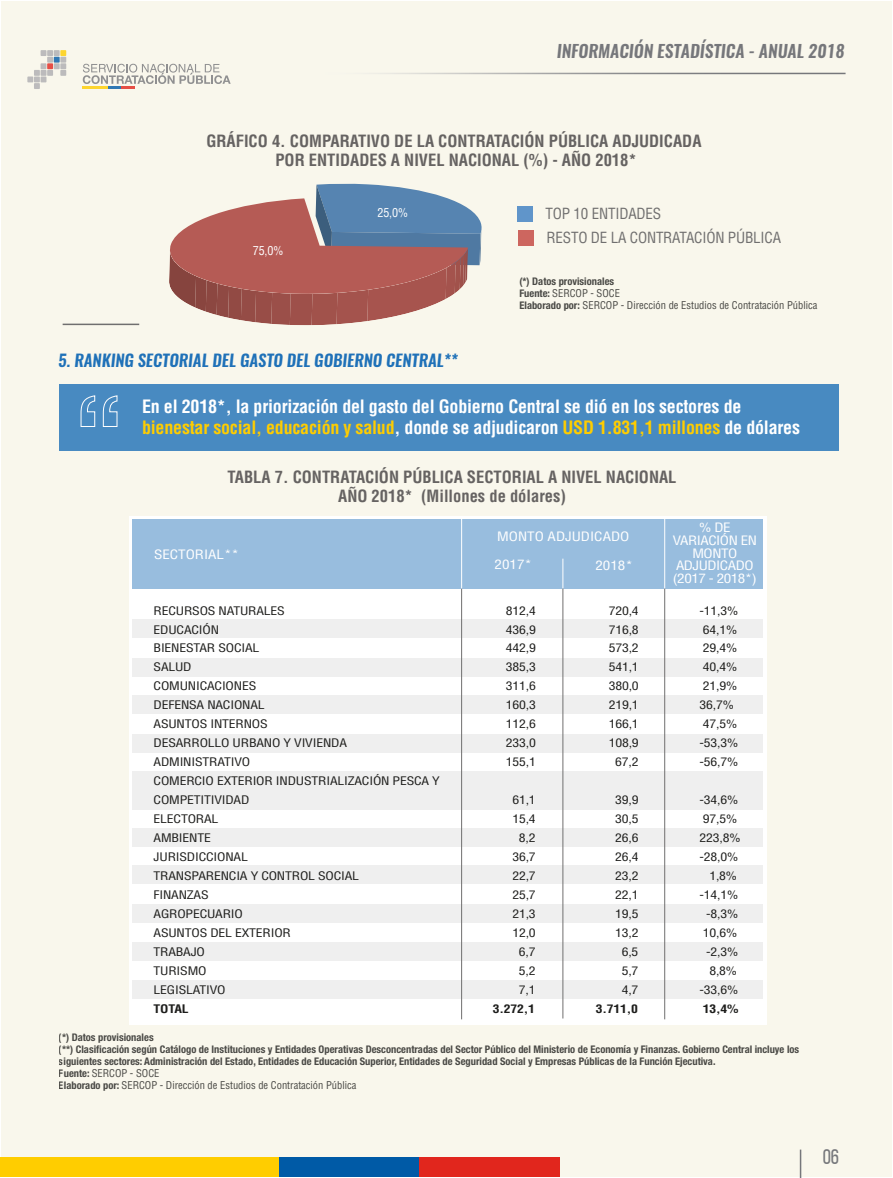
<style>
.page{position:relative;width:893px;height:1178px;background:#fff}
.page>*{position:absolute;margin:0;border:0;box-sizing:border-box;transform-origin:0 0}
.t1{font:21.15px "Bebas Neue";color:#76777b}
.t2{font:700 condensed 18px/21px "Helvetica LT Std";letter-spacing:-.01em;color:#fff}
.t3{font:italic 600 17.25px "Oswald";color:#76777b}
.t4{font:700 condensed 16.5px/19.5px "Helvetica LT Std";color:#666362;text-align:center}
.t5{font:italic 600 16.5px "Oswald";color:#1f71b8}
.t6{font:condensed 15px/24px "Helvetica LT Std";letter-spacing:-.01em;color:#706f6f}
.t7{font:condensed 12.6px/12.6px "Helvetica LT Std";letter-spacing:-.03em;color:#fff;text-align:center;scale:1.19 1}
.t8{font:condensed 12.6px "Helvetica LT Std";color:#fff;scale:1.19 1}
.t9{font:condensed 12.15px "Helvetica LT Std";color:#fff}
.t10{font:condensed 11.55px/18.9px "Helvetica LT Std";letter-spacing:-.01em;color:#1d1d1b;scale:1.19 1}
.t11{font:700 condensed 11.55px "Helvetica LT Std";letter-spacing:-.01em;color:#1d1d1b;scale:1.19 1}
.t12{font:700 condensed 10.5px/12px "Helvetica Neue";color:#1d1d1b}
.t13{font:condensed 10.5px/12px "Helvetica LT Std";color:#1d1d1b}
.s1{font-family:"Helvetica Neue";font-weight:700}
.s2{color:#ffcd00}
</style>
<div class="page">
<div style="left:1px;top:1px;width:891px;height:1175px;background:#f9f7ec"></div>
<div style="left:0;top:1157px;width:560px;height:19px;background:#ffcd00"></div>
<div style="left:279px;top:1157px;width:281px;height:19px;background:#005aa6"></div>
<div style="left:419px;top:1157px;width:141px;height:19px;background:#e1261d"></div>
<svg style="left:800px;top:1149px;width:1px;height:29px"></svg>
<hr style="left:315px;top:73px;width:531px;height:1px;background:#fff">
<svg style="left:27px;top:50px;width:39px;height:39px"></svg>
<svg style="left:83px;top:64px;width:148px;height:25px"></svg>
<div style="left:130px;top:516px;width:637px;height:508px;background:#fff"></div>
<div style="left:133px;top:519px;width:630px;height:69px;background:#98bdde"></div>
<div style="left:133px;top:620px;width:630px;height:18px;background:#efefef"></div>
<div style="left:133px;top:658px;width:630px;height:19px;background:#efefef"></div>
<div style="left:133px;top:695px;width:630px;height:18px;background:#efefef"></div>
<div style="left:133px;top:734px;width:630px;height:18px;background:#efefef"></div>
<div style="left:133px;top:829px;width:630px;height:18px;background:#efefef"></div>
<div style="left:133px;top:866px;width:630px;height:18px;background:#efefef"></div>
<div style="left:133px;top:904px;width:630px;height:19px;background:#efefef"></div>
<div style="left:133px;top:942px;width:630px;height:18px;background:#efefef"></div>
<div style="left:133px;top:980px;width:630px;height:19px;background:#efefef"></div>
<div style="left:133px;top:771px;width:630px;height:39px;background:#efefef"></div>
<hr style="left:461px;top:588px;width:1px;height:431px;background:#706f6f">
<hr style="left:461px;top:519px;width:1px;height:69px;background:#fff">
<hr style="left:664px;top:588px;width:1px;height:431px;background:#706f6f">
<hr style="left:664px;top:519px;width:1px;height:69px;background:#fff">
<hr style="left:562px;top:588px;width:1px;height:430px;background:#706f6f">
<svg style="left:562px;top:559px;width:1px;height:29px"></svg>
<hr style="left:63px;top:324px;width:76px;height:1px;background:#706f6f">
<svg style="left:169px;top:184px;width:313px;height:141px"></svg>
<div style="left:518px;top:207px;width:15px;height:15px;background:#6095ca"></div>
<div style="left:519px;top:231px;width:15px;height:15px;background:#cd665f"></div>
<div style="left:59px;top:384px;width:779px;height:66px;background:#488ac1"></div>
<svg style="left:80px;top:395px;width:38px;height:32px"></svg>
<h3 class="t3" style="left:557px;top:38px;width:289px">INFORMACIÓN ESTADÍSTICA - ANUAL 2018</h3>
<h3 class="t4" style="left:206px;top:131px;width:496px">GRÁFICO 4. COMPARATIVO DE LA CONTRATACIÓN PÚBLICA ADJUDICADA<br>POR ENTIDADES A NIVEL NACIONAL (%) - AÑO 2018*</h3>
<p class="t9" style="left:253px;top:242px;width:32px">75,0%</p>
<p class="t9" style="left:377px;top:205px;width:32px">25,0%</p>
<p class="t6" style="left:546px;top:201px;width:237px">TOP 10 ENTIDADES<br>RESTO DE LA CONTRATACIÓN PÚBLICA</p>
<p class="t12" style="left:519px;top:275px;width:96px">(*) Datos provisionales</p>
<p class="t13" style="left:519px;top:288px;width:299px"><span class="s1">Fuente:</span> SERCOP - SOCE<br><span class="s1">Elaborado por:</span> SERCOP - Dirección de Estudios de Contratación Pública</p>
<h3 class="t5" style="left:58px;top:349px;width:401px">5. RANKING SECTORIAL DEL GASTO DEL GOBIERNO CENTRAL**</h3>
<h2 class="t2" style="left:142px;top:396px;width:659px">En el 2018*, la priorización del gasto del Gobierno Central se dió en los sectores de <span class="s2">bienestar social, educación y salud</span>, donde se adjudicaron <span class="s2">USD 1.831,1 millones</span> de dólares</h2>
<h3 class="t4" style="left:228px;top:467px;width:450px">TABLA 7. CONTRATACIÓN PÚBLICA SECTORIAL A NIVEL NACIONAL<br>AÑO 2018* (Millones de dólares)</h3>
<p class="t8" style="left:154px;top:546px;width:73px">SECTORIAL**</p>
<p class="t8" style="left:497px;top:528px;width:112px">MONTO ADJUDICADO</p>
<p class="t7" style="left:495px;top:558px;width:33px">2017*</p>
<p class="t7" style="left:595px;top:559px;width:33px">2018*</p>
<p class="t7" style="left:673px;top:521px;width:72px">% DE<br>VARIACIÓN EN<br>MONTO<br>ADJUDICADO (2017 - 2018*)</p>
<p class="t10" style="left:154px;top:601px;width:112px">RECURSOS NATURALES</p>
<p class="t10" style="left:506px;top:601px;width:27px">812,4</p>
<p class="t10" style="left:609px;top:601px;width:27px">720,4</p>
<p class="t10" style="left:700px;top:601px;width:34px">-11,3%</p>
<p class="t10" style="left:154px;top:620px;width:57px">EDUCACIÓN</p>
<p class="t10" style="left:506px;top:620px;width:27px">436,9</p>
<p class="t10" style="left:609px;top:620px;width:27px">716,8</p>
<p class="t10" style="left:703px;top:620px;width:31px">64,1%</p>
<p class="t10" style="left:154px;top:639px;width:90px">BIENESTAR SOCIAL</p>
<p class="t10" style="left:506px;top:639px;width:27px">442,9</p>
<p class="t10" style="left:609px;top:639px;width:27px">573,2</p>
<p class="t10" style="left:703px;top:639px;width:31px">29,4%</p>
<p class="t10" style="left:154px;top:658px;width:34px">SALUD</p>
<p class="t10" style="left:506px;top:658px;width:27px">385,3</p>
<p class="t10" style="left:609px;top:658px;width:27px">541,1</p>
<p class="t10" style="left:703px;top:658px;width:31px">40,4%</p>
<p class="t10" style="left:154px;top:677px;width:88px">COMUNICACIONES</p>
<p class="t10" style="left:506px;top:677px;width:27px">311,6</p>
<p class="t10" style="left:609px;top:677px;width:27px">380,0</p>
<p class="t10" style="left:703px;top:677px;width:31px">21,9%</p>
<p class="t10" style="left:154px;top:695px;width:95px">DEFENSA NACIONAL</p>
<p class="t10" style="left:506px;top:695px;width:27px">160,3</p>
<p class="t10" style="left:609px;top:695px;width:27px">219,1</p>
<p class="t10" style="left:700px;top:695px;width:31px">36,7%</p>
<p class="t10" style="left:154px;top:714px;width:97px">ASUNTOS INTERNOS</p>
<p class="t10" style="left:506px;top:714px;width:27px">112,6</p>
<p class="t10" style="left:609px;top:714px;width:27px">166,1</p>
<p class="t10" style="left:703px;top:714px;width:31px">47,5%</p>
<p class="t10" style="left:154px;top:733px;width:164px">DESARROLLO URBANO Y VIVIENDA</p>
<p class="t10" style="left:506px;top:733px;width:27px">233,0</p>
<p class="t10" style="left:609px;top:733px;width:27px">108,9</p>
<p class="t10" style="left:700px;top:733px;width:34px">-53,3%</p>
<p class="t10" style="left:154px;top:752px;width:83px">ADMINISTRATIVO</p>
<p class="t10" style="left:506px;top:752px;width:27px">155,1</p>
<p class="t10" style="left:615px;top:752px;width:21px">67,2</p>
<p class="t10" style="left:700px;top:752px;width:34px">-56,7%</p>
<p class="t10" style="left:154px;top:771px;width:242px">COMERCIO EXTERIOR INDUSTRIALIZACIÓN PESCA Y<br>COMPETITIVIDAD</p>
<p class="t10" style="left:512px;top:790px;width:21px">61,1</p>
<p class="t10" style="left:615px;top:790px;width:21px">39,9</p>
<p class="t10" style="left:700px;top:790px;width:34px">-34,6%</p>
<p class="t10" style="left:154px;top:809px;width:56px">ELECTORAL</p>
<p class="t10" style="left:512px;top:809px;width:21px">15,4</p>
<p class="t10" style="left:615px;top:809px;width:21px">30,5</p>
<p class="t10" style="left:703px;top:809px;width:31px">97,5%</p>
<p class="t10" style="left:154px;top:828px;width:50px">AMBIENTE</p>
<p class="t10" style="left:519px;top:828px;width:16px">8,2</p>
<p class="t10" style="left:615px;top:828px;width:21px">26,6</p>
<p class="t10" style="left:700px;top:828px;width:36px">223,8%</p>
<p class="t10" style="left:154px;top:847px;width:81px">JURISDICCIONAL</p>
<p class="t10" style="left:512px;top:847px;width:21px">36,7</p>
<p class="t10" style="left:615px;top:847px;width:21px">26,4</p>
<p class="t10" style="left:700px;top:847px;width:34px">-28,0%</p>
<p class="t10" style="left:154px;top:866px;width:174px">TRANSPARENCIA Y CONTROL SOCIAL</p>
<p class="t10" style="left:512px;top:866px;width:21px">22,7</p>
<p class="t10" style="left:615px;top:866px;width:21px">23,2</p>
<p class="t10" style="left:709px;top:866px;width:25px">1,8%</p>
<p class="t10" style="left:154px;top:885px;width:48px">FINANZAS</p>
<p class="t10" style="left:512px;top:885px;width:21px">25,7</p>
<p class="t10" style="left:615px;top:885px;width:21px">22,1</p>
<p class="t10" style="left:700px;top:885px;width:34px">-14,1%</p>
<p class="t10" style="left:154px;top:904px;width:77px">AGROPECUARIO</p>
<p class="t10" style="left:512px;top:904px;width:21px">21,3</p>
<p class="t10" style="left:615px;top:904px;width:21px">19,5</p>
<p class="t10" style="left:706px;top:904px;width:29px">-8,3%</p>
<p class="t10" style="left:154px;top:923px;width:117px">ASUNTOS DEL EXTERIOR</p>
<p class="t10" style="left:512px;top:923px;width:21px">12,0</p>
<p class="t10" style="left:615px;top:923px;width:21px">13,2</p>
<p class="t10" style="left:703px;top:923px;width:31px">10,6%</p>
<p class="t10" style="left:154px;top:942px;width:45px">TRABAJO</p>
<p class="t10" style="left:519px;top:942px;width:16px">6,7</p>
<p class="t10" style="left:622px;top:942px;width:16px">6,5</p>
<p class="t10" style="left:706px;top:942px;width:29px">-2,3%</p>
<p class="t10" style="left:154px;top:961px;width:46px">TURISMO</p>
<p class="t10" style="left:519px;top:961px;width:16px">5,2</p>
<p class="t10" style="left:622px;top:961px;width:16px">5,7</p>
<p class="t10" style="left:709px;top:961px;width:25px">8,8%</p>
<p class="t10" style="left:154px;top:980px;width:62px">LEGISLATIVO</p>
<p class="t10" style="left:519px;top:980px;width:16px">7,1</p>
<p class="t10" style="left:622px;top:980px;width:16px">4,7</p>
<p class="t10" style="left:700px;top:980px;width:34px">-33,6%</p>
<p class="t11" style="left:154px;top:1001px;width:31px">TOTAL</p>
<p class="t11" style="left:493px;top:1001px;width:37px">3.272,1</p>
<p class="t11" style="left:596px;top:1001px;width:37px">3.711,0</p>
<p class="t11" style="left:703px;top:1001px;width:32px">13,4%</p>
<p class="t12" style="left:59px;top:1030px;width:742px">(*) Datos provisionales<br>(**) Clasificación según Catálogo de Instituciones y Entidades Operativas Desconcentradas del Sector Público del Ministerio de Economía y Finanzas. Gobierno Central incluye los siguientes sectores: Administración del Estado, Entidades de Educación Superior, Entidades de Seguridad Social y Empresas Públicas de la Función Ejecutiva.</p>
<p class="t13" style="left:59px;top:1067px;width:299px"><span class="s1">Fuente:</span> SERCOP - SOCE<br><span class="s1">Elaborado por:</span> SERCOP - Dirección de Estudios de Contratación Pública</p>
<h1 class="t1" style="left:823px;top:1145px;width:18px">06</h1>
</div>
